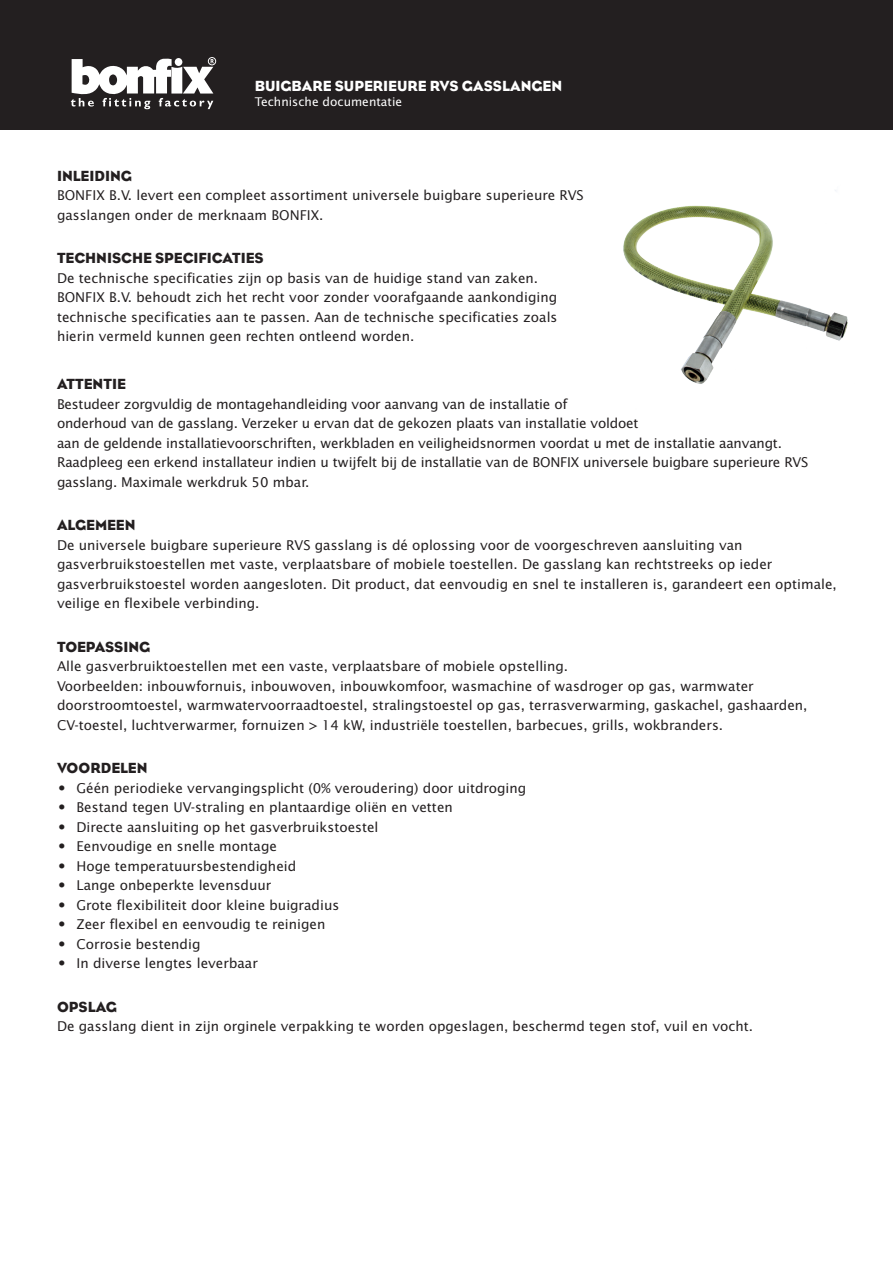
<style>
.page{position:relative;width:893px;height:1263px;background:#fff}
.page>*{position:absolute;margin:0;border:0;box-sizing:border-box;transform-origin:0 0}
.t1{font:15px "Eagle";color:#231f20}
.t2{font:15px "Eagle";color:#fff}
.t3{font:13.5px/19.5px "Lucida Sans Std";color:#231f20}
.t4{font:12px "Lucida Sans Std";color:#fff}
.s1{font-family:"Trebuchet MS";font-size:18px}
</style>
<div class="page">
<div style="left:0;top:0;width:893px;height:130px;background:#231f20"></div>
<svg style="left:71px;top:57px;width:145px;height:52px"></svg>
<img style="left:623px;top:190px;width:225px;height:194px">
<p class="t2" style="left:255px;top:78px;width:309px">BUIGBARE SUPERIEURE RVS GASSLANGEN</p>
<p class="t4" style="left:255px;top:95px;width:149px">Technische documentatie</p>
<p class="t1" style="left:57px;top:167px;width:76px">INLEIDING</p>
<p class="t3" style="left:57px;top:186px;width:528px">BONFIX B.V. levert een compleet assortiment universele buigbare superieure RVS gasslangen onder de merknaam BONFIX.</p>
<p class="t1" style="left:57px;top:249px;width:208px">TECHNISCHE SPECIFICATIES</p>
<p class="t3" style="left:57px;top:268px;width:502px">De technische specificaties zijn op basis van de huidige stand van zaken.<br>BONFIX B.V. behoudt zich het recht voor zonder voorafgaande aankondiging technische specificaties aan te passen. Aan de technische specificaties zoals hierin vermeld kunnen geen rechten ontleend worden.</p>
<p class="t1" style="left:57px;top:375px;width:70px">ATTENTIE</p>
<p class="t3" style="left:57px;top:394px;width:753px">Bestudeer zorgvuldig de montagehandleiding voor aanvang van de installatie of<br>onderhoud van de gasslang. Verzeker u ervan dat de gekozen plaats van installatie voldoet<br>aan de geldende installatievoorschriften, werkbladen en veiligheidsnormen voordat u met de installatie aanvangt.<br>Raadpleeg een erkend installateur indien u twijfelt bij de installatie van de BONFIX universele buigbare superieure RVS gasslang. Maximale werkdruk 50 mbar.</p>
<p class="t1" style="left:57px;top:516px;width:80px">ALGEMEEN</p>
<p class="t3" style="left:57px;top:535px;width:781px">De universele buigbare superieure RVS gasslang is dé oplossing voor de voorgeschreven aansluiting van gasverbruikstoestellen met vaste, verplaatsbare of mobiele toestellen. De gasslang kan rechtstreeks op ieder gasverbruikstoestel worden aangesloten. Dit product, dat eenvoudig en snel te installeren is, garandeert een optimale, veilige en flexibele verbinding.</p>
<p class="t1" style="left:57px;top:638px;width:95px">TOEPASSING</p>
<p class="t3" style="left:57px;top:657px;width:752px">Alle gasverbruiktoestellen met een vaste, verplaatsbare of mobiele opstelling.<br>Voorbeelden: inbouwfornuis, inbouwoven, inbouwkomfoor, wasmachine of wasdroger op gas, warmwater doorstroomtoestel, warmwatervoorraadtoestel, stralingstoestel op gas, terrasverwarming, gaskachel, gashaarden, CV-toestel, luchtverwarmer, fornuizen &gt; 14 kW, industriële toestellen, barbecues, grills, wokbranders.</p>
<p class="t1" style="left:57px;top:759px;width:92px">VOORDELEN</p>
<p class="t3" style="left:57px;top:778px;width:471px"><span class="s1">•</span> Géén periodieke vervangingsplicht (0% veroudering) door uitdroging</p>
<p class="t3" style="left:57px;top:798px;width:397px"><span class="s1">•</span> Bestand tegen UV-straling en plantaardige oliën en vetten</p>
<p class="t3" style="left:57px;top:817px;width:323px"><span class="s1">•</span> Directe aansluiting op het gasverbruikstoestel</p>
<p class="t3" style="left:57px;top:837px;width:221px"><span class="s1">•</span> Eenvoudige en snelle montage</p>
<p class="t3" style="left:57px;top:856px;width:241px"><span class="s1">•</span> Hoge temperatuursbestendigheid</p>
<p class="t3" style="left:57px;top:876px;width:216px"><span class="s1">•</span> Lange onbeperkte levensduur</p>
<p class="t3" style="left:57px;top:895px;width:284px"><span class="s1">•</span> Grote flexibiliteit door kleine buigradius</p>
<p class="t3" style="left:57px;top:915px;width:270px"><span class="s1">•</span> Zeer flexibel en eenvoudig te reinigen</p>
<p class="t3" style="left:57px;top:934px;width:145px"><span class="s1">•</span> Corrosie bestendig</p>
<p class="t3" style="left:57px;top:954px;width:202px"><span class="s1">•</span> In diverse lengtes leverbaar</p>
<p class="t1" style="left:57px;top:998px;width:61px">OPSLAG</p>
<p class="t3" style="left:57px;top:1017px;width:698px">De gasslang dient in zijn orginele verpakking te worden opgeslagen, beschermd tegen stof, vuil en vocht.</p>
</div>
